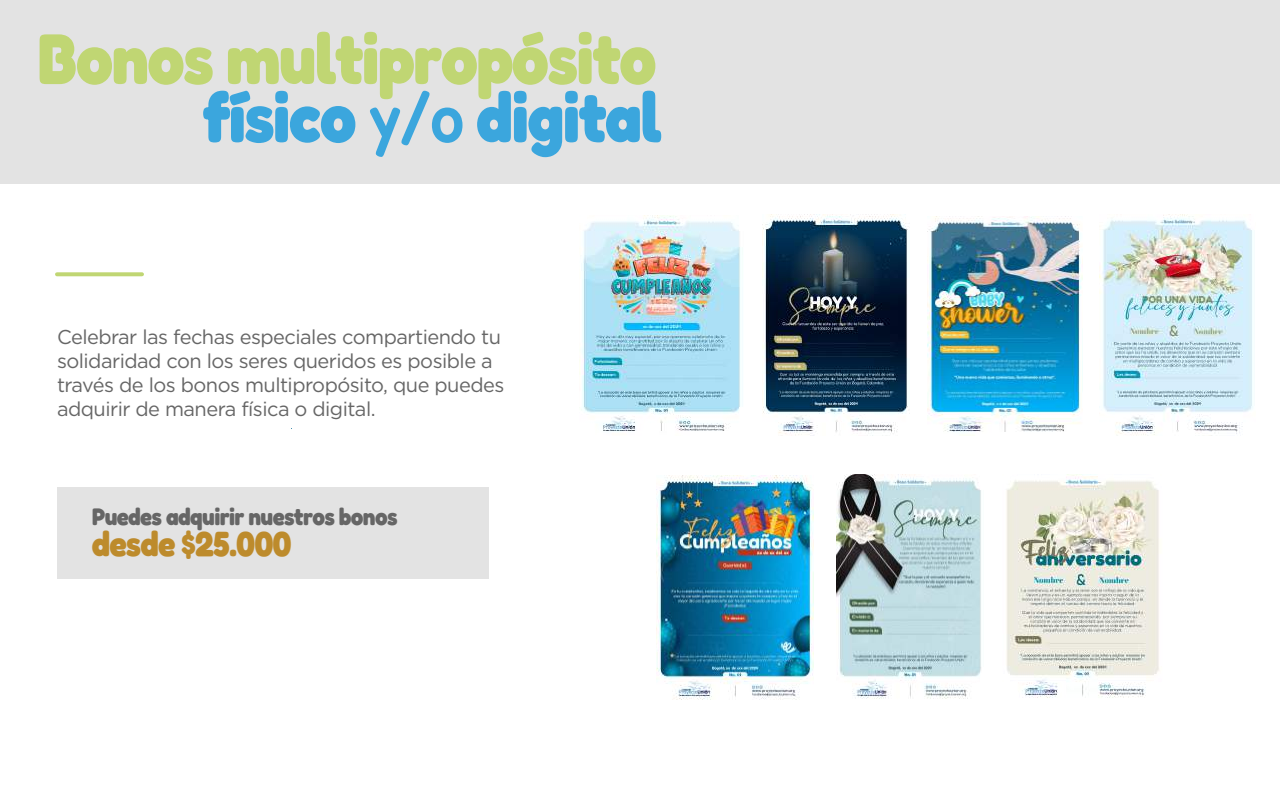
<style>
.page{position:relative;width:1280px;height:800px;background:#fff}
.page>*{position:absolute;margin:0;border:0;box-sizing:border-box;transform-origin:0 0}
.t1{font:700 semi-condensed 71px "Fredoka";letter-spacing:-.025em;color:#c0d673}
.t2{font:700 semi-condensed 70px "Fredoka";letter-spacing:-.025em;color:#3ba6dd}
.t3{font:700 semi-condensed 35px "Fredoka";letter-spacing:-.025em;color:#bd8b2c}
.t4{font:700 semi-condensed 24px "Fredoka";letter-spacing:-.025em;color:#666}
.t5{font:20px/24px "Gotham";letter-spacing:-.025em;color:#666}
.s1{font-weight:500}
</style>
<div class="page">
<div style="left:0;top:0;width:1280px;height:184px;background:#e3e3e3"></div>
<div style="left:57px;top:487px;width:432px;height:92px;background:#e3e3e3"></div>
<svg style="left:57px;top:272px;width:85px;height:4px"></svg>
<img style="left:836px;top:474px;width:145px;height:225px">
<img style="left:1006px;top:474px;width:153px;height:224px">
<img style="left:656px;top:475px;width:158px;height:225px">
<img style="left:927px;top:216px;width:155px;height:216px">
<img style="left:579px;top:215px;width:162px;height:217px">
<img style="left:762px;top:214px;width:146px;height:222px">
<img style="left:1099px;top:214px;width:154px;height:222px">
<h1 class="t1" style="left:36px;top:13px;width:622px">Bonos multipropósito</h1>
<h2 class="t2" style="left:203px;top:72px;width:461px">físico <span class="s1">y/o</span> digital</h2>
<p class="t5" style="left:57px;top:324px;width:449px">Celebrar las fechas especiales compartiendo tu solidaridad con los seres queridos es posible a través de los bonos multipropósito, que puedes adquirir de manera física o digital.</p>
<p class="t4" style="left:92px;top:501px;width:307px">Puedes adquirir nuestros bonos</p>
<h3 class="t3" style="left:92px;top:521px;width:201px">desde $25.000</h3>
</div>
